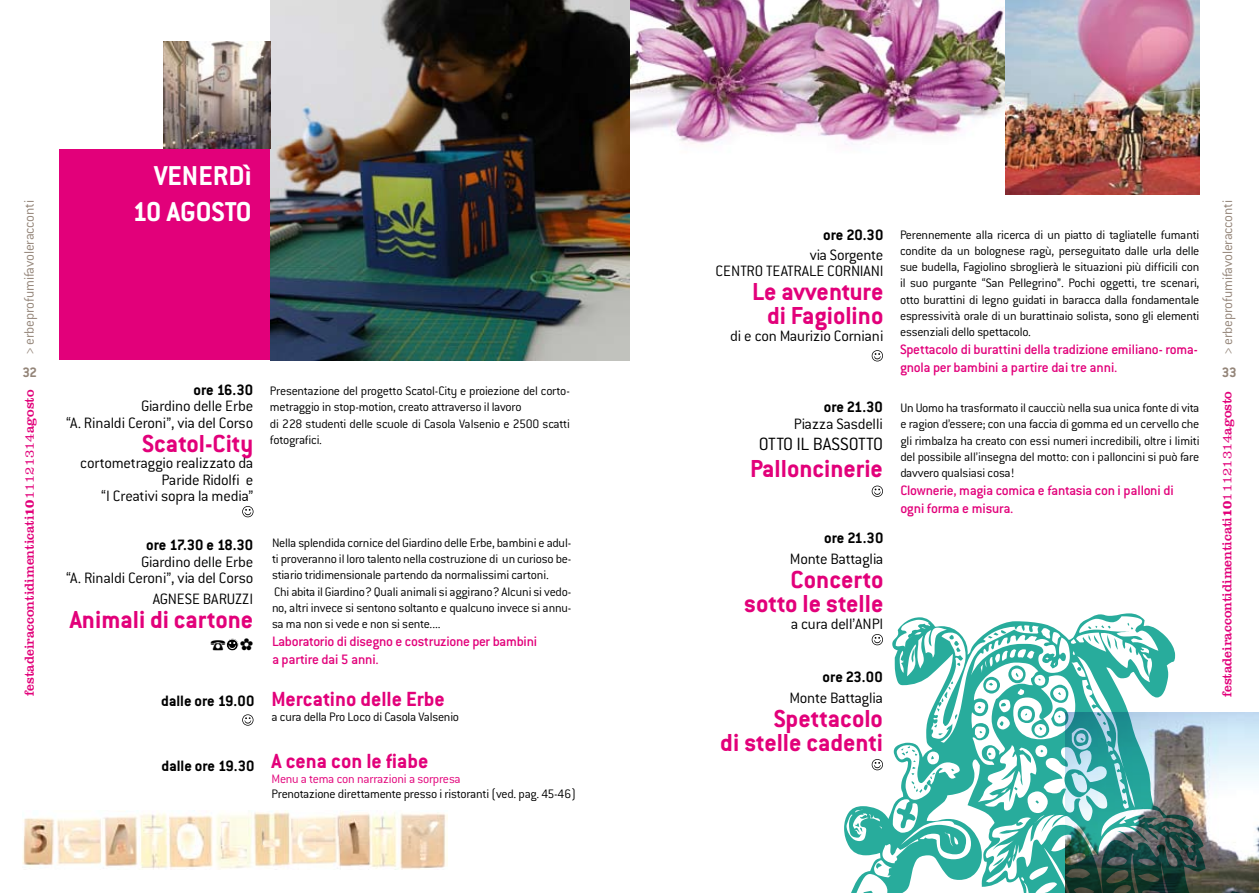
<style>
.page{position:relative;width:1259px;height:893px;background:#fff}
.page>*{position:absolute;margin:0;border:0;box-sizing:border-box;transform-origin:0 0}
.t1{font:700 30px/36px "Conduit ITC";color:#fff;text-align:right}
.t2{font:700 27px/24px "Conduit ITC";color:#e2007a;text-align:right}
.t3{font:700 22.5px "Conduit ITC";color:#e2007a}
.t4{font:300 19.5px "Conduit ITC";letter-spacing:-.01em;color:#000}
.t5{font:300 16.5px/16.5px "Conduit ITC";letter-spacing:-.015em;color:#000;text-align:right}
.t6{font:700 16.5px "Conduit ITC";color:#000}
.t7{font:500 15px/18px "Conduit ITC";letter-spacing:-.015em;color:#e2007a}
.t8{font:300 15px "Conduit ITC";letter-spacing:-.015em;color:#948579}
.t9{font:700 15px "Conduit ITC";color:#948579}
.t10{font:300 13.5px/16.2px "Conduit ITC";letter-spacing:-.02em;color:#000;text-align:justify}
.t11{font:13.5px "Clarendon";color:#e2007a}
.t12{font:300 13.5px "Conduit ITC";letter-spacing:-.02em;color:#e2007a}
.s1{font-weight:700}
.s2{font-weight:300}
.s3{font-size:16.5px;color:#000}
</style>
<div class="page">
<img style="left:629px;top:0;width:376px;height:175px">
<div style="left:60px;top:149px;width:225px;height:210px;background:#e2007a"></div>
<img style="left:270px;top:0;width:359px;height:360px">
<img style="left:1005px;top:0;width:194px;height:195px">
<img style="left:163px;top:41px;width:107px;height:108px">
<svg style="left:844px;top:613px;width:415px;height:280px"></svg>
<svg style="left:242px;top:714px;width:11px;height:12px"></svg>
<svg style="left:871px;top:350px;width:12px;height:11px"></svg>
<svg style="left:871px;top:486px;width:12px;height:11px"></svg>
<svg style="left:871px;top:634px;width:12px;height:11px"></svg>
<svg style="left:871px;top:759px;width:12px;height:11px"></svg>
<svg style="left:242px;top:506px;width:11px;height:11px"></svg>
<img style="left:22px;top:810px;width:426px;height:59px">
<svg style="left:226px;top:638px;width:13px;height:13px"></svg>
<p class="t8" style="left:21px;top:355px;width:156px;rotate:-90deg">&gt; erbeprofumifavoleracconti</p>
<p class="t9" style="left:22px;top:364px;width:16px">32</p>
<p class="t11" style="left:21px;top:696px;width:308px;rotate:-90deg">festadeiraccontidimenticati<span class="s1">10</span><span class="s2">11121314</span>agosto</p>
<h1 class="t1" style="left:132px;top:157px;width:121px">VENERDì<br>10 AGOSTO</h1>
<p class="t6" style="left:193px;top:380px;width:61px">ore 16.30</p>
<p class="t5" style="left:66px;top:398px;width:189px">Giardino delle Erbe<br>“A. Rinaldi Ceroni”, via del Corso</p>
<h2 class="t2" style="left:142px;top:431px;width:113px">Scatol-City</h2>
<p class="t5" style="left:80px;top:455px;width:174px">cortometraggio realizzato da<br>Paride Ridolfi e<br>“I Creativi sopra la media”</p>
<p class="t6" style="left:146px;top:535px;width:109px">ore 17.30 e 18.30</p>
<p class="t5" style="left:66px;top:553px;width:189px">Giardino delle Erbe<br>“A. Rinaldi Ceroni”, via del Corso</p>
<p class="t5" style="left:153px;top:591px;width:102px">AGNESE BARUZZI</p>
<h2 class="t2" style="left:70px;top:607px;width:185px">Animali di cartone</h2>
<p class="t10" style="left:270px;top:383px;width:302px;text-align:left">Presentazione del progetto Scatol-City e proiezione del corto&shy;metraggio in stop-motion, creato attraverso il lavoro<br>di 228 studenti delle scuole di Casola Valsenio e 2500 scatti fotografici.</p>
<p class="t10" style="left:272px;top:535px;width:301px;text-align:left">Nella splendida cornice del Giardino delle Erbe, bambini e adul&shy;ti proveranno il loro talento nella costruzione di un curioso be&shy;stiario tridimensionale partendo da normalissimi cartoni.<br>Chi abita il Giardino? Quali animali si aggirano? Alcuni si vedo&shy;no, altri invece si sentono soltanto e qualcuno invece si annu&shy;sa ma non si vede e non si sente....</p>
<p class="t7" style="left:272px;top:632px;width:267px">Laboratorio di disegno e costruzione per bambini a partire dai 5 anni.</p>
<h3 class="t3" style="left:161px;top:686px;width:285px"><span class="s3">dalle ore 19.00</span> Mercatino delle Erbe</h3>
<p class="t10" style="left:271px;top:709px;width:189px">a cura della Pro Loco di Casola Valsenio</p>
<h3 class="t3" style="left:161px;top:748px;width:269px"><sub>dalle</sub> <sub>ore</sub> <sub>19.30</sub> A cena con le fiabe</h3>
<p class="t12" style="left:271px;top:772px;width:190px">Menu a tema con narrazioni a sorpresa</p>
<p class="t10" style="left:271px;top:786px;width:306px">Prenotazione direttamente presso i ristoranti (ved. pag. 45-46)</p>
<p class="t6" style="left:823px;top:225px;width:62px">ore 20.30</p>
<p class="t5" style="left:715px;top:246px;width:169px">via Sorgente<br>CENTRO TEATRALE CORNIANI</p>
<h2 class="t2" style="left:752px;top:279px;width:133px;text-align:center">Le avventure di Fagiolino</h2>
<p class="t5" style="left:730px;top:327px;width:155px">di e con Maurizio Corniani</p>
<p class="t6" style="left:823px;top:397px;width:61px">ore 21.30</p>
<p class="t5" style="left:794px;top:415px;width:91px">Piazza Sasdelli</p>
<h3 class="t4" style="left:759px;top:433px;width:126px">OTTO IL BASSOTTO</h3>
<h2 class="t2" style="left:750px;top:456px;width:134px">Palloncinerie</h2>
<p class="t6" style="left:824px;top:528px;width:61px">ore 21.30</p>
<p class="t5" style="left:790px;top:551px;width:95px">Monte Battaglia</p>
<h2 class="t2" style="left:743px;top:567px;width:141px">Concerto sotto le stelle</h2>
<p class="t5" style="left:790px;top:615px;width:94px">a cura dell’ANPI</p>
<p class="t6" style="left:822px;top:667px;width:62px">ore 23.00</p>
<p class="t5" style="left:789px;top:690px;width:95px">Monte Battaglia</p>
<h2 class="t2" style="left:720px;top:706px;width:164px">Spettacolo<br>di stelle cadenti</h2>
<p class="t10" style="left:900px;top:227px;width:301px">Perennemente alla ricerca di un piatto di tagliatelle fumanti condite da un bolognese ragù, perseguitato dalle urla delle sue budella, Fagiolino sbroglierà le situazioni più difficili con il suo purgante “San Pellegrino”. Pochi oggetti, tre scenari, otto burattini di legno guidati in baracca dalla fondamentale espressività orale di un burattinaio solista, sono gli elementi essenziali dello spettacolo.</p>
<p class="t7" style="left:900px;top:340px;width:299px">Spettacolo di burattini della tradizione emiliano- roma&shy;gnola per bambini a partire dai tre anni.</p>
<p class="t10" style="left:900px;top:400px;width:300px">Un Uomo ha trasformato il caucciù nella sua unica fonte di vita e ragion d’essere; con una faccia di gomma ed un cervello che gli rimbalza ha creato con essi numeri incredibili, oltre i limiti del possibile all’insegna del motto: con i palloncini si può fare davvero qualsiasi cosa!</p>
<p class="t7" style="left:900px;top:481px;width:275px">Clownerie, magia comica e fantasia con i palloni di ogni forma e misura.</p>
<p class="t8" style="left:1219px;top:355px;width:156px;rotate:-90deg">&gt; erbeprofumifavoleracconti</p>
<p class="t9" style="left:1221px;top:364px;width:16px">33</p>
<p class="t11" style="left:1219px;top:697px;width:308px;rotate:-90deg">festadeiraccontidimenticati<span class="s1">10</span><span class="s2">11121314</span>agosto</p>
</div>
